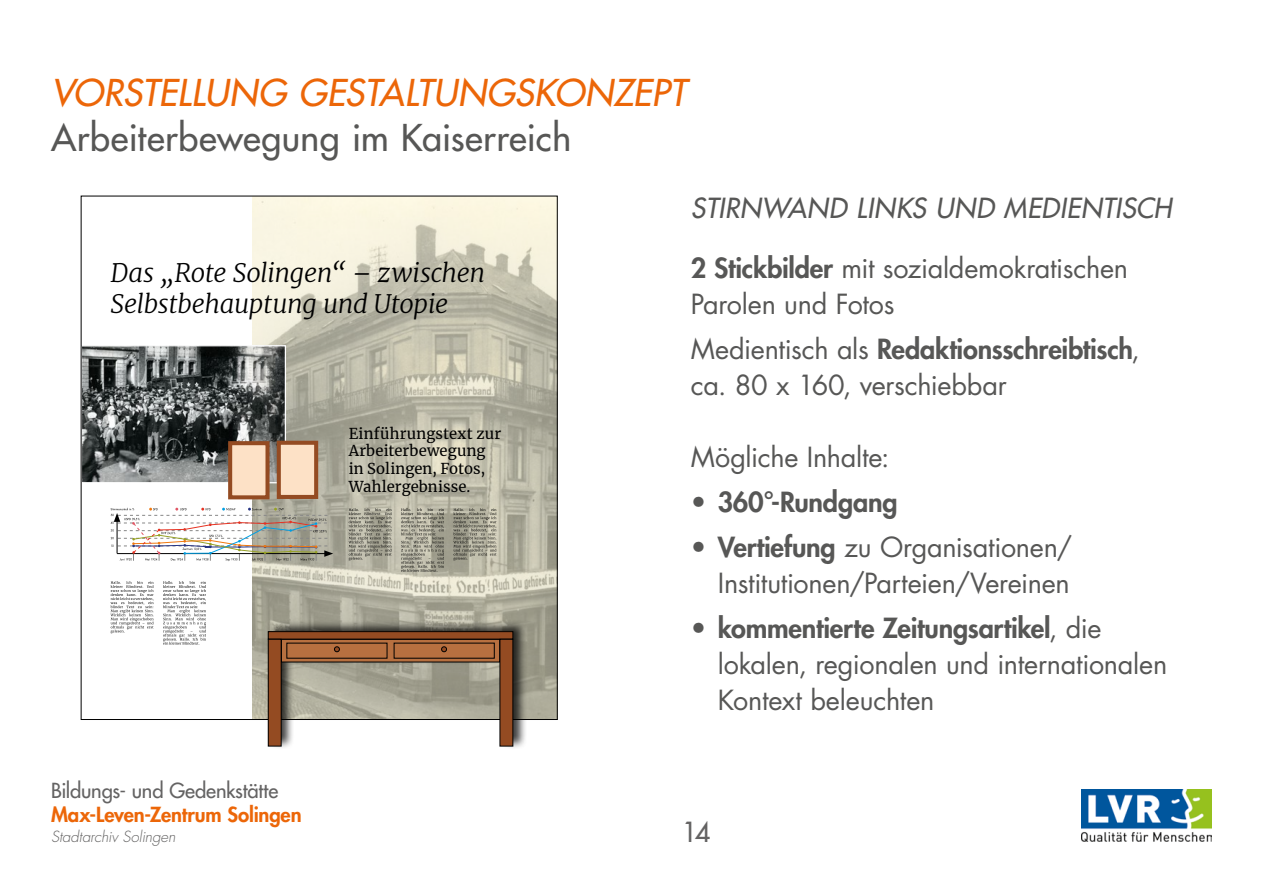
<style>
.page{position:relative;width:1263px;height:893px;background:#fff}
.page>*{position:absolute;margin:0;border:0;box-sizing:border-box;transform-origin:0 0}
.t1{font:italic 500 36px "Futura Std";color:#ec6608}
.t2{font:500 36px "Futura Std";letter-spacing:.01em;color:#575756}
.t3{font:27px/36px "Futura Std";letter-spacing:-.01em;color:#575756}
.t4{font:italic 500 27px "Futura Std";letter-spacing:.01em;color:#575756}
.t5{font:800 27px "Futura Std";letter-spacing:-.01em;color:#575756}
.t6{font:500 27px "Futura Std";color:#646363}
.t7{font:italic 300 25.65px/30.8px "Merriweather";letter-spacing:-.015em;color:#000}
.t8{font:800 20.25px "Futura Std";letter-spacing:-.005em;color:#ec6608}
.t9{font:500 20.25px "Futura Std";letter-spacing:-.01em;color:#646363}
.t10{font:italic 300 15px "Futura Std";letter-spacing:-.005em;color:#646363}
.t11{font:14.85px/17.9px "Merriweather";letter-spacing:.005em;color:#000}
.s1{font-weight:800}
</style>
<div class="page">
<img style="left:1081px;top:789px;width:131px;height:53px">
<img style="left:253px;top:198px;width:303px;height:520px">
<img style="left:83px;top:347px;width:201px;height:134px">
<div style="left:81px;top:345px;width:205px;height:138px;border:1px solid #fff"></div>
<img style="left:111px;top:508px;width:222px;height:53px">
<svg style="left:110px;top:581px;width:44px;height:52px"></svg>
<svg style="left:163px;top:581px;width:43px;height:64px"></svg>
<svg style="left:348px;top:508px;width:44px;height:52px"></svg>
<svg style="left:401px;top:508px;width:43px;height:64px"></svg>
<svg style="left:453px;top:508px;width:43px;height:52px"></svg>
<div style="left:277px;top:441px;width:41px;height:58px;background:#fde1c6;border:4px solid #944b22"></div>
<div style="left:228px;top:441px;width:42px;height:58px;background:#fde1c6;border:4px solid #944b22"></div>
<div style="left:267px;top:620px;width:260px;height:130px;background:#000;opacity:.75"></div>
<svg style="left:283px;top:641px;width:215px;height:19px"></svg>
<div style="left:281px;top:639px;width:219px;height:23px;border:1px solid #000"></div>
<div style="left:394px;top:643px;width:100px;height:15px;background:#b77040"></div>
<div style="left:287px;top:643px;width:100px;height:15px;background:#b77040"></div>
<div style="left:268px;top:632px;width:245px;height:7px;background:#944b22"></div>
<div style="left:268px;top:631px;width:245px;height:8px;border:1px solid #000"></div>
<div style="left:268px;top:639px;width:13px;height:107px;background:#944b22"></div>
<div style="left:268px;top:639px;width:13px;height:107px;border:1px solid #000"></div>
<div style="left:500px;top:639px;width:13px;height:107px;background:#944b22"></div>
<div style="left:500px;top:639px;width:13px;height:107px;border:1px solid #000"></div>
<svg style="left:334px;top:647px;width:6px;height:5px"></svg>
<svg style="left:441px;top:647px;width:6px;height:5px"></svg>
<h1 class="t1" style="left:51px;top:70px;width:637px">VORSTELLUNG GESTALTUNGSKONZEPT</h1>
<h1 class="t2" style="left:51px;top:115px;width:522px">Arbeiterbewegung im Kaiserreich</h1>
<p class="t7" style="left:111px;top:256px;width:376px">Das „Rote Solingen“ – zwischen<br>Selbstbehauptung und Utopie</p>
<p class="t11" style="left:349px;top:424px;width:154px">Einführungstext zur<br>Arbeiterbewegung in Solingen, Fotos,<br>Wahlergebnisse.</p>
<p class="t4" style="left:691px;top:191px;width:482px">STIRNWAND LINKS UND MEDIENTISCH</p>
<p class="t3" style="left:691px;top:250px;width:439px"><span class="s1">2 Stickbilder</span> mit sozialdemokratischen<br>Parolen und Fotos</p>
<p class="t3" style="left:691px;top:331px;width:450px">Medientisch als <span class="s1">Redaktionsschreibtisch</span>, ca. 80 x 160, verschiebbar</p>
<p class="t3" style="left:691px;top:439px;width:200px">Mögliche Inhalte:</p>
<p class="t5" style="left:691px;top:485px;width:208px">• 360°-Rundgang</p>
<p class="t3" style="left:691px;top:529px;width:383px;text-align:right"><span class="s1">• Vertiefung</span> zu Organisationen/<br>Institutionen/Parteien/Vereinen</p>
<p class="t3" style="left:718px;top:610px;width:451px;text-indent:-27px"><span class="s1">• kommentierte Zeitungsartikel</span>, die lokalen, regionalen und internationalen<br>Kontext beleuchten</p>
<p class="t9" style="left:51px;top:778px;width:229px">Bildungs- und Gedenkstätte</p>
<p class="t8" style="left:51px;top:802px;width:252px">Max-Leven-Zentrum Solingen</p>
<p class="t10" style="left:51px;top:827px;width:126px">Stadtarchiv Solingen</p>
<p class="t6" style="left:682px;top:815px;width:30px">14</p>
</div>
